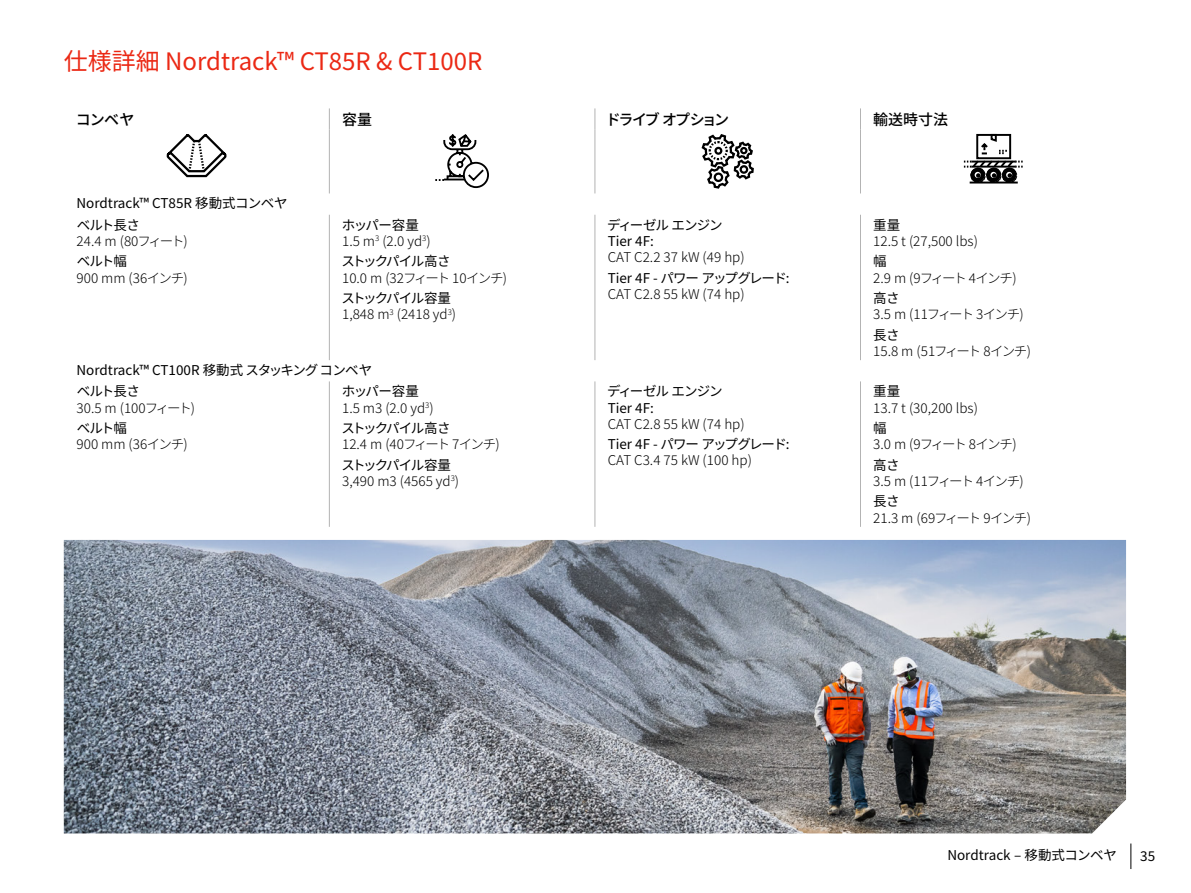
<style>
.page{position:relative;width:1191px;height:893px;background:#fff}
.page>*{position:absolute;margin:0;border:0;box-sizing:border-box;transform-origin:0 0}
.t1{font:24px "Noto Sans JP";color:#eb2814}
.t2{font:500 15px "Noto Sans JP";letter-spacing:-.045em;color:#000}
.t3{font:500 15px "Noto Sans JP";letter-spacing:-.14em;color:#000}
.t4{font:300 13.5px/16.2px "Noto Sans JP";color:#000}
.t5{font:300 13.5px "Noto Sans JP";letter-spacing:-.09em;color:#000}
.t6{font:300 13.5px "Noto Sans JP";letter-spacing:-.115em;color:#000}
.t7{font:13.5px/21.3px "Noto Sans JP";color:#000}
.t8{font:13.5px "Noto Sans JP";letter-spacing:-.065em;color:#000}
.t9{font:13.5px/21.3px "Noto Sans JP";letter-spacing:-.01em;color:#000}
.t10{font:300 13.5px "Noto Sans JP";letter-spacing:-.075em;color:#000}
.t11{font:13.5px/16.2px "Noto Sans JP";letter-spacing:-.055em;color:#000}
.t12{font:300 13.5px "Noto Sans JP";letter-spacing:-.14em;color:#000}
.t13{font:13.5px "Noto Sans JP";letter-spacing:-.035em;color:#000}
.t14{font:13.5px "Noto Sans JP";letter-spacing:-.13em;color:#000}
.s1{font-weight:400}
</style>
<div class="page">
<img style="left:64px;top:540px;width:1062px;height:293px">
<svg style="left:1130px;top:843px;width:1px;height:26px"></svg>
<svg style="left:329px;top:108px;width:1px;height:22px"></svg>
<svg style="left:594px;top:108px;width:1px;height:22px"></svg>
<svg style="left:860px;top:108px;width:1px;height:22px"></svg>
<hr style="left:329px;top:130px;width:1px;height:63px;background:#b3b3b3">
<hr style="left:594px;top:130px;width:1px;height:63px;background:#b3b3b3">
<hr style="left:860px;top:130px;width:1px;height:63px;background:#b3b3b3">
<hr style="left:329px;top:215px;width:1px;height:145px;background:#b3b3b3">
<hr style="left:594px;top:215px;width:1px;height:145px;background:#b3b3b3">
<hr style="left:860px;top:215px;width:1px;height:145px;background:#b3b3b3">
<hr style="left:329px;top:381px;width:1px;height:146px;background:#b3b3b3">
<hr style="left:594px;top:381px;width:1px;height:146px;background:#b3b3b3">
<hr style="left:860px;top:381px;width:1px;height:146px;background:#b3b3b3">
<svg style="left:166px;top:134px;width:61px;height:44px"></svg>
<svg style="left:435px;top:134px;width:54px;height:55px"></svg>
<svg style="left:701px;top:134px;width:53px;height:55px"></svg>
<svg style="left:964px;top:133px;width:58px;height:51px"></svg>
<h1 class="t1" style="left:64px;top:48px;width:420px">仕様詳細 Nordtrack™ CT85R &amp; CT100R</h1>
<p class="t2" style="left:76px;top:111px;width:60px">コンベヤ</p>
<p class="t2" style="left:342px;top:111px;width:31px">容量</p>
<p class="t3" style="left:606px;top:111px;width:125px">ドライブ オプション</p>
<p class="t2" style="left:873px;top:111px;width:76px">輸送時寸法</p>
<p class="t7" style="left:77px;top:193px;width:213px">Nordtrack™ CT85R 移動式コンベヤベルト長さ</p>
<p class="t6" style="left:77px;top:233px;width:113px">24.4 m (80フィート)</p>
<p class="t13" style="left:77px;top:254px;width:52px">ベルト幅</p>
<p class="t4" style="left:77px;top:270px;width:113px">900 mm (36インチ)</p>
<p class="t4" style="left:342px;top:217px;width:90px"><span class="s1">ホッパー容量<br></span>1.5 m<sup>3</sup> (2.0 yd<sup>3</sup>)</p>
<p class="t14" style="left:341px;top:254px;width:111px">ストックパイル高さ</p>
<p class="t10" style="left:342px;top:270px;width:166px">10.0 m (32フィート10インチ)</p>
<p class="t4" style="left:341px;top:290px;width:116px"><span class="s1">ストックパイル容量<br></span>1,848 m<sup>3</sup> (2418 yd<sup>3</sup>)</p>
<p class="t9" style="left:77px;top:360px;width:297px">Nordtrack™ CT100R 移動式 スタッキング コンベヤベルト長さ</p>
<p class="t10" style="left:77px;top:400px;width:120px">30.5 m (100フィート)</p>
<p class="t13" style="left:77px;top:420px;width:52px">ベルト幅</p>
<p class="t4" style="left:77px;top:436px;width:113px">900 mm (36インチ)</p>
<p class="t4" style="left:342px;top:384px;width:93px"><span class="s1">ホッパー容量<br></span>1.5 m3 (2.0 yd<sup>3</sup>)</p>
<p class="t14" style="left:341px;top:420px;width:111px">ストックパイル高さ</p>
<p class="t5" style="left:342px;top:437px;width:159px">12.4 m (40フィート 7インチ)</p>
<p class="t4" style="left:341px;top:457px;width:119px"><span class="s1">ストックパイル容量<br></span>3,490 m3 (4565 yd<sup>3</sup>)</p>
<p class="t11" style="left:607px;top:217px;width:117px">ディーゼル エンジン<br>Tier 4F:</p>
<p class="t4" style="left:607px;top:249px;width:138px">CAT C2.2 37 kW (49 hp)</p>
<p class="t8" style="left:607px;top:270px;width:183px">Tier 4F - パワー アップグレード:</p>
<p class="t4" style="left:607px;top:286px;width:138px">CAT C2.8 55 kW (74 hp)</p>
<p class="t11" style="left:607px;top:384px;width:117px">ディーゼル エンジン<br>Tier 4F:</p>
<p class="t4" style="left:607px;top:416px;width:138px">CAT C2.8 55 kW (74 hp)</p>
<p class="t8" style="left:607px;top:437px;width:183px">Tier 4F - パワー アップグレード:</p>
<p class="t4" style="left:607px;top:453px;width:146px">CAT C3.4 75 kW (100 hp)</p>
<p class="t13" style="left:873px;top:217px;width:28px">重量</p>
<p class="t4" style="left:873px;top:233px;width:106px">12.5 t (27,500 lbs)</p>
<p class="t13" style="left:873px;top:254px;width:15px">幅</p>
<p class="t12" style="left:873px;top:270px;width:145px">2.9 m (9フィート 4インチ)</p>
<p class="t13" style="left:873px;top:290px;width:28px">高さ</p>
<p class="t6" style="left:873px;top:307px;width:152px">3.5 m (11フィート 3インチ)</p>
<p class="t13" style="left:873px;top:327px;width:28px">長さ</p>
<p class="t5" style="left:873px;top:343px;width:159px">15.8 m (51フィート 8インチ)</p>
<p class="t13" style="left:873px;top:384px;width:28px">重量</p>
<p class="t4" style="left:873px;top:400px;width:106px">13.7 t (30,200 lbs)</p>
<p class="t13" style="left:873px;top:420px;width:15px">幅</p>
<p class="t12" style="left:873px;top:437px;width:145px">3.0 m (9フィート 8インチ)</p>
<p class="t13" style="left:873px;top:457px;width:28px">高さ</p>
<p class="t6" style="left:873px;top:473px;width:152px">3.5 m (11フィート 4インチ)</p>
<p class="t13" style="left:873px;top:494px;width:28px">長さ</p>
<p class="t5" style="left:873px;top:510px;width:159px">21.3 m (69フィート 9インチ)</p>
<p class="t7" style="left:947px;top:845px;width:171px">Nordtrack – 移動式コンベヤ</p>
<p class="t13" style="left:1140px;top:848px;width:16px">35</p>
</div>
